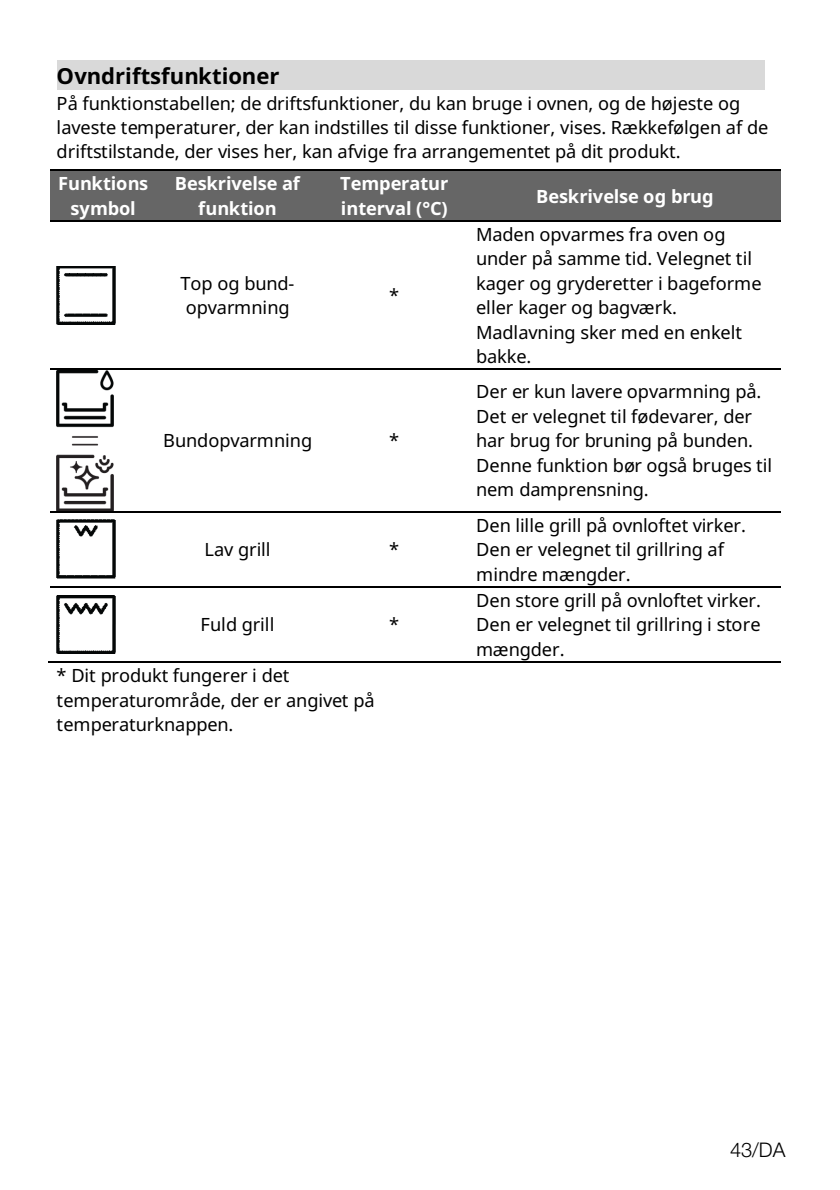
<style>
.page{position:relative;width:840px;height:1190px;background:#fff}
.page>*{position:absolute;margin:0;border:0;box-sizing:border-box;transform-origin:0 0}
.t1{font:700 22px "Noto IKEA Latin";color:#000}
.t2{font:300 20.2px "Helvetica Neue LT Pro";color:#000}
.t3{font:18.2px/24.4px "Noto IKEA Latin";letter-spacing:-.01em;color:#000}
.t4{font:700 18.2px/24.4px "Noto IKEA Latin";letter-spacing:-.005em;color:#fff;text-align:center}
</style>
<div class="page">
<div style="left:57px;top:60px;width:708px;height:30px;background:#d9d9d9"></div>
<div style="left:50px;top:171px;width:106px;height:49px;background:#666"></div>
<div style="left:156px;top:171px;width:163px;height:49px;background:#666"></div>
<div style="left:319px;top:171px;width:150px;height:49px;background:#666"></div>
<div style="left:469px;top:171px;width:312px;height:49px;background:#666"></div>
<hr style="left:50px;top:170px;width:106px;height:1px;background:#000">
<hr style="left:158px;top:170px;width:161px;height:1px;background:#000">
<hr style="left:320px;top:170px;width:149px;height:1px;background:#000">
<hr style="left:471px;top:170px;width:310px;height:1px;background:#000">
<img style="left:57px;top:266px;width:58px;height:59px">
<hr style="left:50px;top:220px;width:106px;height:1px;background:#000">
<hr style="left:158px;top:220px;width:161px;height:1px;background:#000">
<hr style="left:320px;top:220px;width:149px;height:1px;background:#000">
<hr style="left:471px;top:220px;width:310px;height:1px;background:#000">
<img style="left:57px;top:370px;width:57px;height:141px">
<hr style="left:50px;top:369px;width:106px;height:1px;background:#000">
<hr style="left:158px;top:369px;width:161px;height:1px;background:#000">
<hr style="left:320px;top:369px;width:149px;height:1px;background:#000">
<hr style="left:471px;top:369px;width:310px;height:1px;background:#000">
<img style="left:57px;top:520px;width:58px;height:58px">
<hr style="left:50px;top:511px;width:106px;height:2px;background:#000">
<hr style="left:158px;top:511px;width:161px;height:2px;background:#000">
<hr style="left:320px;top:511px;width:149px;height:2px;background:#000">
<hr style="left:471px;top:511px;width:310px;height:2px;background:#000">
<img style="left:57px;top:595px;width:58px;height:59px">
<hr style="left:50px;top:586px;width:106px;height:2px;background:#000">
<hr style="left:158px;top:586px;width:161px;height:2px;background:#000">
<hr style="left:320px;top:586px;width:149px;height:2px;background:#000">
<hr style="left:471px;top:586px;width:310px;height:2px;background:#000">
<hr style="left:48px;top:662px;width:108px;height:1px;background:#000">
<hr style="left:156px;top:662px;width:163px;height:1px;background:#000">
<hr style="left:319px;top:662px;width:150px;height:1px;background:#000">
<hr style="left:469px;top:662px;width:312px;height:1px;background:#000">
<p class="t1" style="left:57px;top:60px;width:224px">Ovndriftsfunktioner</p>
<p class="t3" style="left:57px;top:90px;width:713px">På funktionstabellen; de driftsfunktioner, du kan bruge i ovnen, og de højeste og laveste temperaturer, der kan indstilles til disse funktioner, vises. Rækkefølgen af de driftstilstande, der vises her, kan afvige fra arrangementet på dit produkt.</p>
<p class="t4" style="left:58px;top:171px;width:92px">Funktions symbol</p>
<p class="t4" style="left:175px;top:171px;width:127px">Beskrivelse af funktion</p>
<p class="t4" style="left:340px;top:171px;width:110px;text-align:left">Temperatur interval (°C)</p>
<p class="t4" style="left:536px;top:183px;width:179px">Beskrivelse og brug</p>
<p class="t3" style="left:180px;top:271px;width:115px">Top og bund&shy;opvarmning</p>
<p class="t3" style="left:389px;top:283px;width:12px">*</p>
<p class="t3" style="left:163px;top:428px;width:151px">Bundopvarmning</p>
<p class="t3" style="left:389px;top:428px;width:12px">*</p>
<p class="t3" style="left:204px;top:537px;width:68px">Lav grill</p>
<p class="t3" style="left:389px;top:537px;width:12px">*</p>
<p class="t3" style="left:201px;top:612px;width:75px">Fuld grill</p>
<p class="t3" style="left:389px;top:612px;width:12px">*</p>
<p class="t3" style="left:57px;top:663px;width:320px">* Dit produkt fungerer i det temperaturområde, der er angivet på temperaturknappen.</p>
<p class="t3" style="left:476px;top:221px;width:287px">Maden opvarmes fra oven og under på samme tid. Velegnet til kager og gryderetter i bageforme eller kager og bagværk.<br>Madlavning sker med en enkelt bakke.</p>
<p class="t3" style="left:476px;top:379px;width:298px">Der er kun lavere opvarmning på.<br>Det er velegnet til fødevarer, der har brug for bruning på bunden.<br>Denne funktion bør også bruges til nem damprensning.</p>
<p class="t3" style="left:476px;top:513px;width:271px">Den lille grill på ovnloftet virker.<br>Den er velegnet til grillring af mindre mængder.</p>
<p class="t3" style="left:476px;top:588px;width:286px;text-align:justify">Den store grill på ovnloftet virker.<br>Den er velegnet til grillring i store mængder.</p>
<p class="t2" style="left:730px;top:1143px;width:57px">43/DA</p>
</div>
